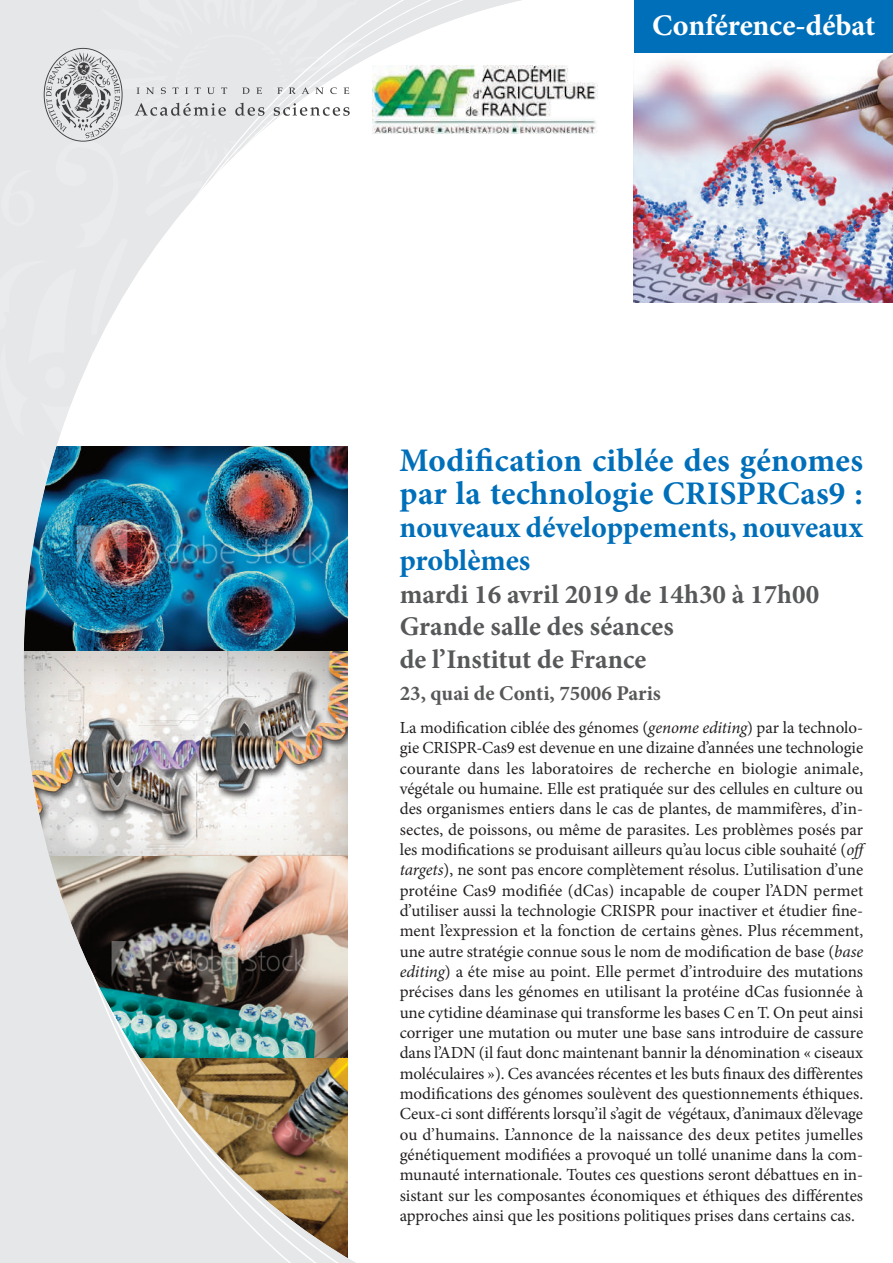
<style>
.page{position:relative;width:893px;height:1263px;background:#fff}
.page>*{position:absolute;margin:0;border:0;box-sizing:border-box;transform-origin:0 0}
.t1{font:700 33px/33px "Minion Pro";letter-spacing:.01em;color:#006fba}
.t2{font:700 30px/33px "Minion Pro";letter-spacing:-.005em;color:#006fba}
.t3{font:700 30px "Minion Pro";letter-spacing:.005em;color:#fff}
.t4{font:700 27px/32.4px "Minion Pro";color:#57585a}
.t5{font:700 21px "Minion Pro";color:#57585a}
.t6{font:16.95px/20.4px "Minion Pro";color:#231f20}
.s1{font-style:italic}
</style>
<div class="page">
<img style="left:0;top:0;width:644px;height:1263px">
<svg style="left:40px;top:457px;width:10px;height:21px"></svg>
<svg style="left:315px;top:997px;width:29px;height:62px;background:#8a715e"></svg>
<img style="left:315px;top:1059px;width:55px;height:204px">
<img style="left:88px;top:964px;width:227px;height:299px">
<svg style="left:0;top:0;width:508px;height:436px"></svg>
<div style="left:634px;top:0;width:259px;height:57px;background:#006fba"></div>
<img style="left:634px;top:53px;width:259px;height:249px">
<img style="left:372px;top:65px;width:226px;height:69px">
<h2 class="t3" style="left:652px;top:14px;width:225px">Conférence-débat</h2>
<h1 class="t1" style="left:399px;top:446px;width:465px">Modification ciblée des génomes par la technologie CRISPRCas9 :</h1>
<h2 class="t2" style="left:399px;top:513px;width:465px">nouveaux développements, nouveaux problèmes</h2>
<h3 class="t4" style="left:400px;top:580px;width:421px">mardi 16 avril 2019 de 14h30 à 17h00<br>Grande salle des séances<br>de l’Institut de France</h3>
<p class="t5" style="left:400px;top:685px;width:263px">23, quai de Conti, 75006 Paris</p>
<p class="t6" style="left:400px;top:719px;width:470px">La modification ciblée des génomes (<span class="s1">genome editing</span>) par la technolo&shy;gie CRISPR-Cas9 est devenue en une dizaine d’années une technologie courante dans les laboratoires de recherche en biologie animale, végétale ou humaine. Elle est pratiquée sur des cellules en culture ou des organismes entiers dans le cas de plantes, de mammifères, d’in&shy;sectes, de poissons, ou même de parasites. Les problèmes posés par les modifications se produisant ailleurs qu’au locus cible souhaité (<span class="s1">off targets</span>), ne sont pas encore complètement résolus. L’utilisation d’une protéine Cas9 modifiée (dCas) incapable de couper l’ADN permet d’utiliser aussi la technologie CRISPR pour inactiver et étudier fine&shy;ment l’expression et la fonction de certains gènes. Plus récemment, une autre stratégie connue sous le nom de modification de base (<span class="s1">base editing</span>) a éte mise au point. Elle permet d’introduire des mutations précises dans les génomes en utilisant la protéine dCas fusionnée à une cytidine déaminase qui transforme les bases C en T. On peut ainsi corriger une mutation ou muter une base sans introduire de cassure dans l’ADN (il faut donc maintenant bannir la dénomination « ciseaux moléculaires »). Ces avancées récentes et les buts finaux des diffèrentes modifications des génomes soulèvent des questionnements éthiques.<br>Ceux-ci sont différents lorsqu’il s’agit de végétaux, d’animaux d’élevage ou d’humains. L’annonce de la naissance des deux petites jumelles génétiquement modifiées a provoqué un tollé unanime dans la com&shy;munauté internationale. Toutes ces questions seront débattues en in&shy;sistant sur les composantes économiques et éthiques des différentes approches ainsi que les positions politiques prises dans certains cas.</p>
</div>
